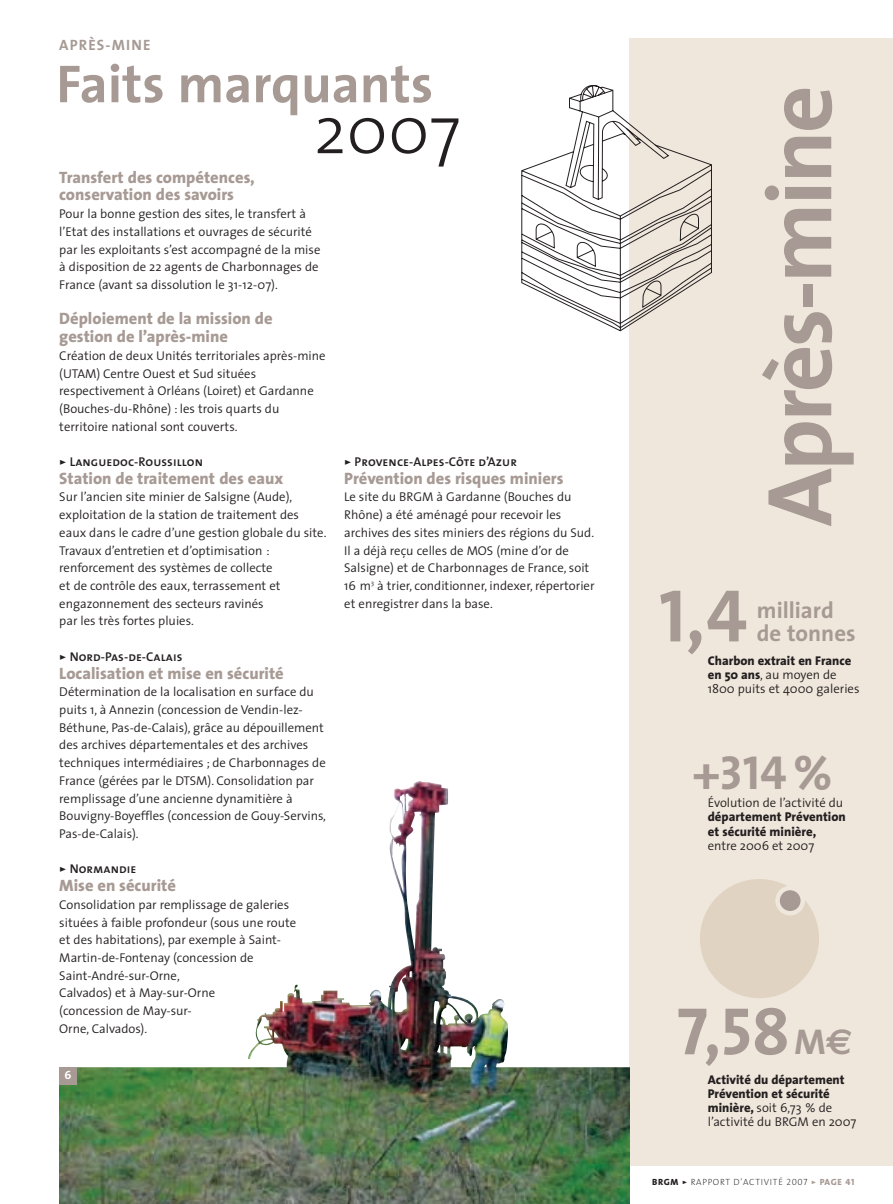
<style>
.page{position:relative;width:893px;height:1204px;background:#fff}
.page>*{position:absolute;margin:0;border:0;box-sizing:border-box;transform-origin:0 0}
.t1{font:700 93px "The Sans";letter-spacing:-.03em;color:#a79a94}
.t2{font:75px "The Sans Bold Caps";color:#a79a94}
.t3{font:67.5px "The Sans Bold Caps";color:#a79a94}
.t4{font:300 67.5px "The Sans";color:#231f20}
.t5{font:700 53.85px "The Sans";color:#a79a94}
.t6{font:48px "The Sans Bold Caps";color:#a79a94}
.t7{font:700 22.95px/23px "The Sans";color:#a79a94}
.t8{font:800 16.5px/17.7px "The Sans";color:#a79a94}
.t9{font:700 15px "The Sans";letter-spacing:.075em;color:#a79a94}
.t10{font:800 12.9px/14.2px "The Sans";color:#231f20}
.t11{font:300 12.75px/17.7px "The Sans";color:#231f20}
.t12{font:800 12.75px/14.2px "The Sans";color:#231f20}
.t13{font:12.75px "The Sans Semi Bold Caps";letter-spacing:.005em;color:#231f20}
.t14{font:12px "The Sans Bold Caps";color:#fff}
.t15{font:200 9px "The Sans";letter-spacing:.08em;color:#231f20}
.s1{font-weight:800}
.s2{font-size:36px}
.s3{font-family:"Euro Sans";font-weight:700;font-size:36px}
.s4{font-weight:300}
.s5{font-family:"The Sans Semi Bold Caps";font-weight:400}
.s6{font-family:"The Sans Extra Light Caps";font-weight:400}
.s7{font-family:"The Sans Semi Bold Caps";font-weight:400;color:#a79a94}
.s8{font-family:"The Sans Extra Bold Caps";font-weight:400;color:#a79a94}
</style>
<div class="page">
<div style="left:629px;top:38px;width:264px;height:1127px;background:#efe7dc"></div>
<svg style="left:522px;top:85px;width:190px;height:246px"></svg>
<img style="left:59px;top:781px;width:570px;height:422px">
<div style="left:59px;top:1066px;width:17px;height:17px;background:#a79a94"></div>
<div style="left:700px;top:879px;width:119px;height:119px;background:#e0d3c1;border-radius:50%"></div>
<svg style="left:775px;top:885px;width:30px;height:30px"></svg>
<p class="t9" style="left:59px;top:39px;width:93px">APRÈS-MINE</p>
<h3 class="t5" style="left:56px;top:64px;width:378px">Faits marquants</h3>
<h3 class="t4" style="left:314px;top:105px;width:148px">2007</h3>
<p class="t8" style="left:59px;top:170px;width:197px">Transfert des compétences, conservation des savoirs</p>
<p class="t11" style="left:59px;top:206px;width:263px">Pour la bonne gestion des sites, le transfert à l’Etat des installations et ouvrages de sécurité par les exploitants s’est accompagné de la mise à disposition de 22 agents de Charbonnages de France (avant sa dissolution le 31-12-07).</p>
<p class="t8" style="left:59px;top:311px;width:215px">Déploiement de la mission de gestion de l’après-mine</p>
<p class="t11" style="left:59px;top:348px;width:268px">Création de deux Unités territoriales après-mine (UTAM) Centre Ouest et Sud situées respectivement à Orléans (Loiret) et Gardanne (Bouches-du-Rhône) : les trois quarts du territoire national sont couverts.</p>
<p class="t13" style="left:59px;top:454px;width:145px">&gt; Languedoc-Roussillon</p>
<p class="t8" style="left:59px;top:471px;width:225px">Station de traitement des eaux</p>
<p class="t11" style="left:59px;top:489px;width:269px">Sur l’ancien site minier de Salsigne (Aude), exploitation de la station de traitement des eaux dans le cadre d’une gestion globale du site.<br>Travaux d’entretien et d’optimisation : renforcement des systèmes de collecte<br>et de contrôle des eaux, terrassement et engazonnement des secteurs ravinés<br>par les très fortes pluies.</p>
<p class="t13" style="left:59px;top:649px;width:125px">&gt; Nord-Pas-de-Calais</p>
<p class="t8" style="left:59px;top:665px;width:226px">Localisation et mise en sécurité</p>
<p class="t11" style="left:59px;top:684px;width:268px">Détermination de la localisation en surface du puits 1, à Annezin (concession de Vendin-lez-Béthune, Pas-de-Calais), grâce au dépouillement des archives départementales et des archives techniques intermédiaires ; de Charbonnages de France (gérées par le DTSM). Consolidation par remplissage d’une ancienne dynamitière à Bouvigny-Boyeffles (concession de Gouy-Servins, Pas-de-Calais).</p>
<p class="t13" style="left:59px;top:861px;width:79px">&gt; Normandie</p>
<p class="t8" style="left:59px;top:878px;width:118px">Mise en sécurité</p>
<p class="t11" style="left:59px;top:896px;width:238px">Consolidation par remplissage de galeries situées à faible profondeur (sous une route et des habitations), par exemple à Saint-<br>Martin-de-Fontenay (concession de<br>Saint-André-sur-Orne,<br>Calvados) et à May-sur-Orne<br>(concession de May-sur-<br>Orne, Calvados).</p>
<p class="t14" style="left:64px;top:1068px;width:8px">6</p>
<p class="t13" style="left:344px;top:454px;width:174px">&gt; Provence-Alpes-Côte d’Azur</p>
<p class="t8" style="left:344px;top:471px;width:221px">Prévention des risques miniers</p>
<p class="t11" style="left:344px;top:489px;width:252px">Le site du BRGM à Gardanne (Bouches du Rhône) a été aménagé pour recevoir les archives des sites miniers des régions du Sud.<br>Il a déjà reçu celles de MOS (mine d’or de Salsigne) et de Charbonnages de France, soit 16 m<sup>3</sup> à trier, conditionner, indexer, répertorier et enregistrer dans la base.</p>
<h1 class="t1" style="left:765px;top:526px;width:442px;rotate:-90deg">Après-mine</h1>
<h2 class="t2" style="left:659px;top:571px;width:90px">1,4</h2>
<h3 class="t7" style="left:757px;top:601px;width:100px">milliard de tonnes</h3>
<p class="t11" style="left:708px;top:654px;width:153px;line-height:14.2px"><span class="s1">Charbon extrait en France en 50 ans</span>, au moyen de<br>1800 puits et 4000 galeries</p>
<h3 class="t6" style="left:693px;top:744px;width:141px">+314 %</h3>
<p class="t11" style="left:708px;top:795px;width:137px">Évolution de l’activité du</p>
<p class="t10" style="left:708px;top:811px;width:140px">département Prévention et sécurité minière,</p>
<p class="t11" style="left:708px;top:837px;width:108px">entre 2006 et 2007</p>
<h3 class="t3" style="left:677px;top:991px;width:177px">7,58<span class="s2">M</span><span class="s3">€</span></h3>
<p class="t12" style="left:708px;top:1073px;width:150px">Activité du département<br>Prévention et sécurité minière, <span class="s4">soit 6,73 % de l’activité du BRGM en 2007</span></p>
<p class="t15" style="left:652px;top:1178px;width:204px"><span class="s1">BRGM</span> <span class="s5">&gt;</span> RAPPORT D’ACTIVIT<span class="s6">É 2007</span> <span class="s7">&gt;</span> <span class="s8">PAGE 41</span></p>
</div>
